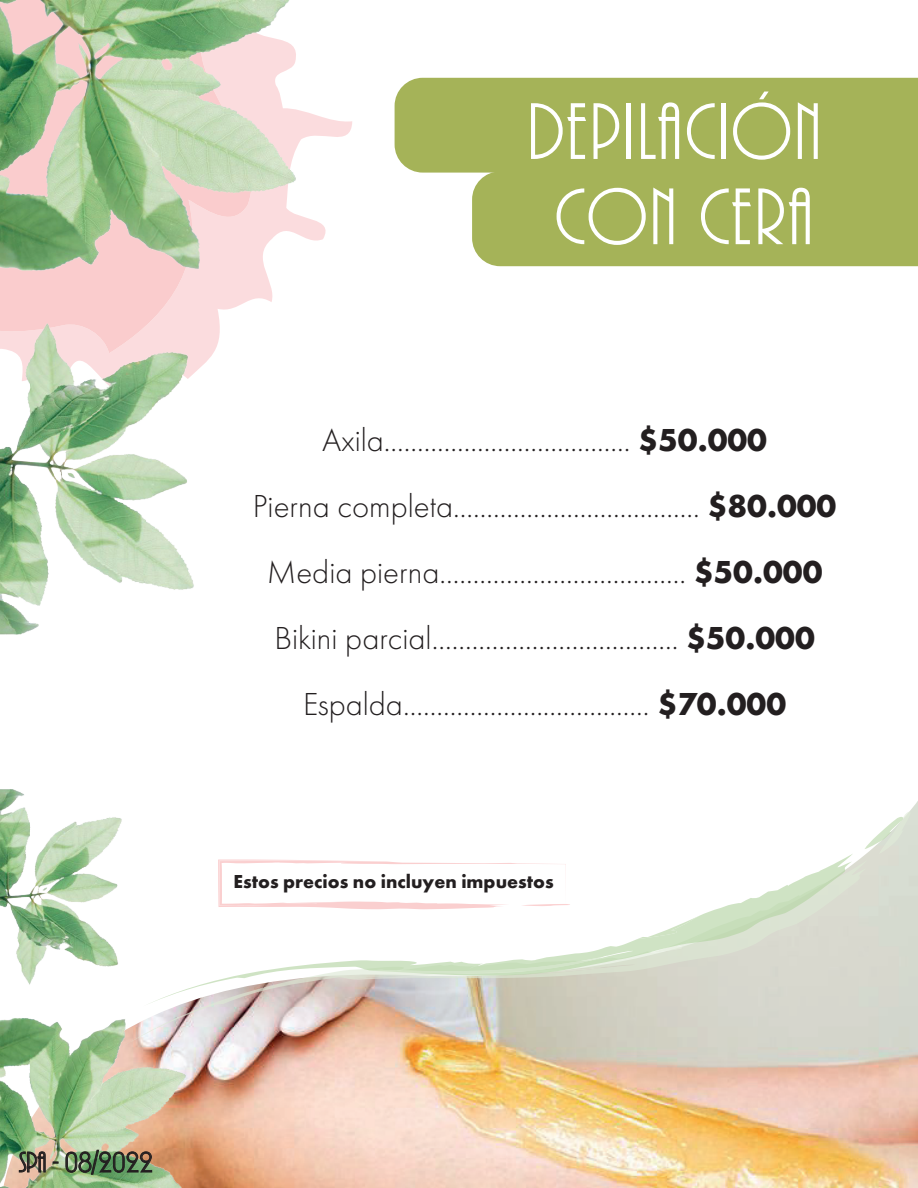
<style>
.page{position:relative;width:918px;height:1188px;background:#fff}
.page>*{position:absolute;margin:0;border:0;box-sizing:border-box;transform-origin:0 0}
.t1{font:83.55px/85.2px "ARBONNIE";letter-spacing:.025em;color:#fff;text-align:center}
.t2{font:300 33px/66px "Futura PT";color:#231f20;text-align:center}
.t3{font:30px "ARBONNIE";color:#231f20}
.t4{font:700 19.5px "Futura PT";color:#231f20}
.s1{font-weight:700}
</style>
<div class="page">
<div style="left:710px;top:173px;width:208px;height:93px;background:#a5b358"></div>
<img style="left:710px;top:801px;width:208px;height:387px">
<div style="left:710px;top:860px;width:158px;height:188px;background:#d6d6cd"></div>
<svg style="left:865px;top:812px;width:45px;height:42px"></svg>
<svg style="left:710px;top:854px;width:143px;height:153px;fill:#d8dbce"></svg>
<img style="left:0;top:1px;width:710px;height:1187px">
<div style="left:395px;top:78px;width:523px;height:95px;background:#a5b358"></div>
<svg style="left:218px;top:860px;width:352px;height:49px"></svg>
<svg style="left:19px;top:1151px;width:27px;height:22px"></svg>
<svg style="left:65px;top:1149px;width:87px;height:26px;background:#6c845d"></svg>
<h1 class="t1" style="left:527px;top:89px;width:296px">DEPILACIÓN<br>CON CERA</h1>
<p class="t2" style="left:253px;top:407px;width:585px">Axila..................................... <span class="s1">$50.000<br></span>Pierna completa..................................... <span class="s1">$80.000<br></span>Media pierna..................................... <span class="s1">$50.000<br></span>Bikini parcial..................................... <span class="s1">$50.000<br></span>Espalda..................................... <span class="s1">$70.000</span></p>
<p class="t4" style="left:234px;top:869px;width:322px">Estos precios no incluyen impuestos</p>
<p class="t3" style="left:19px;top:1147px;width:135px">spa - 08/2022</p>
</div>
